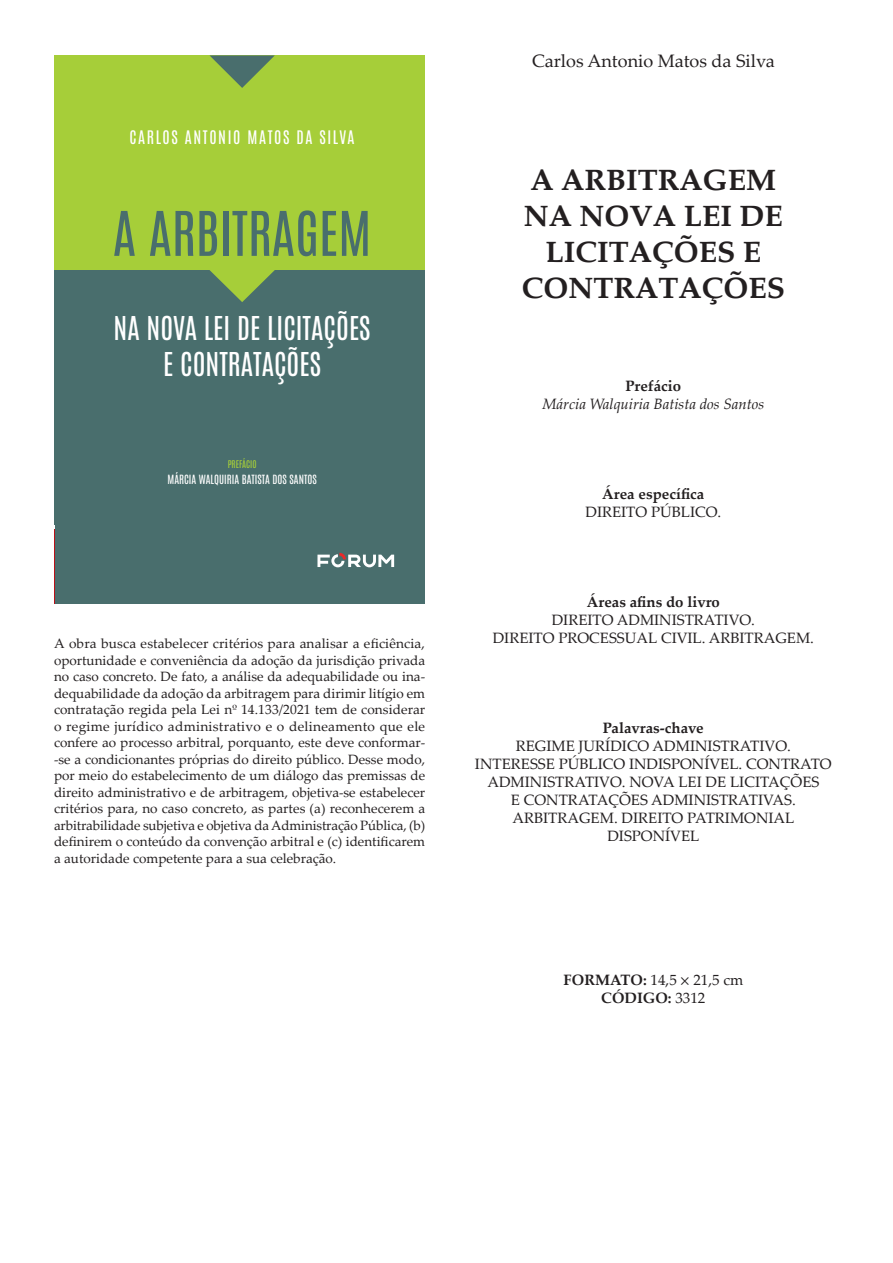
<style>
.page{position:relative;width:893px;height:1263px;background:#fff}
.page>*{position:absolute;margin:0;border:0;box-sizing:border-box;transform-origin:0 0}
.t1{font:52.35px "Antonio";color:#496e6d}
.t2{font:700 30px/36px "Palatino";color:#231f20;text-align:center}
.t3{font:27.9px/36px "Antonio";color:#fff;text-align:center}
.texto{font:18px "Palatino Linotype";color:#231f20}
.t4{font:15.9px "Antonio";letter-spacing:.1em;color:#fff}
.t5{font:15px/18px "Palatino Linotype";color:#231f20;text-align:center}
.t6{font:700 15px "Palatino Linotype";color:#231f20}
.t7{font:italic 15px "Palatino Linotype";color:#231f20}
.QUARTA-CAPA{font:13.5px/16.5px "Palatino Linotype";color:#231f20;text-align:justify}
.t8{font:10.8px "Antonio";color:#fff}
.t9{font:9px "Antonio";color:#a6ce39}
.s1{font-weight:700}
.s2{font-family:"Myriad Pro"}
.s3{font-weight:400}
</style>
<div class="page">
<div style="left:54px;top:55px;width:371px;height:549px;background:#a6ce39"></div>
<div style="left:54px;top:271px;width:371px;height:333px;background:#496e6d"></div>
<svg style="left:209px;top:270px;width:66px;height:32px"></svg>
<svg style="left:210px;top:55px;width:65px;height:33px"></svg>
<svg style="left:317px;top:553px;width:77px;height:14px"></svg>
<p class="t4" style="left:130px;top:126px;width:226px">CARLOS ANTONIO MATOS DA SILVA</p>
<p class="t1" style="left:113px;top:196px;width:260px">A ARBITRAGEM</p>
<p class="t3" style="left:114px;top:310px;width:258px">NA NOVA LEI DE LICITAÇÕES<br>E CONTRATAÇÕES</p>
<p class="t9" style="left:228px;top:458px;width:30px">PREFÁCIO</p>
<p class="t8" style="left:168px;top:472px;width:151px">MÁRCIA WALQUIRIA BATISTA DOS SANTOS</p>
<p class="QUARTA-CAPA" style="left:54px;top:635px;width:373px">A obra busca estabelecer critérios para analisar a eficiência, oportunidade e conveniência da adoção da jurisdição privada no caso concreto. De fato, a análise da adequabilidade ou ina&shy;dequabilidade da adoção da arbitragem para dirimir litígio em contratação regida pela Lei nº 14.133/2021 tem de considerar o regime jurídico administrativo e o delineamento que ele confere ao processo arbitral, porquanto, este deve conformar--se a condicionantes próprias do direito público. Desse modo, por meio do estabelecimento de um diálogo das premissas de direito administrativo e de arbitragem, objetiva-se estabelecer critérios para, no caso concreto, as partes (a) reconhecerem a arbitrabilidade subjetiva e objetiva da Administração Pública, (b) definirem o conteúdo da convenção arbitral e (c) identificarem a autoridade competente para a sua celebração.</p>
<p class="texto" style="left:532px;top:48px;width:244px">Carlos Antonio Matos da Silva</p>
<p class="t2" style="left:522px;top:162px;width:265px">A ARBITRAGEM<br>NA NOVA LEI DE<br>LICITAÇÕES E<br>CONTRATAÇÕES</p>
<p class="t6" style="left:625px;top:375px;width:57px">Prefácio</p>
<p class="t7" style="left:542px;top:393px;width:223px">Márcia Walquiria Batista dos Santos</p>
<p class="t6" style="left:602px;top:483px;width:104px">Área específica</p>
<p class="t5" style="left:585px;top:502px;width:137px">DIREITO PÚBLICO.</p>
<p class="t6" style="left:587px;top:591px;width:134px">Áreas afins do livro</p>
<p class="t5" style="left:493px;top:610px;width:323px">DIREITO ADMINISTRATIVO.<br>DIREITO PROCESSUAL CIVIL. ARBITRAGEM.</p>
<p class="t6" style="left:603px;top:717px;width:102px">Palavras-chave</p>
<p class="t5" style="left:475px;top:736px;width:358px">REGIME JURÍDICO ADMINISTRATIVO.<br>INTERESSE PÚBLICO INDISPONÍVEL. CONTRATO ADMINISTRATIVO. NOVA LEI DE LICITAÇÕES<br>E CONTRATAÇÕES ADMINISTRATIVAS.<br>ARBITRAGEM. DIREITO PATRIMONIAL DISPONÍVEL</p>
<p class="t5" style="left:563px;top:970px;width:181px"><span class="s1">FORMATO:</span> 14,5 <span class="s2">×</span> 21,5 cm</p>
<p class="t6" style="left:601px;top:987px;width:106px">CÓDIGO: <span class="s3">3312</span></p>
</div>
